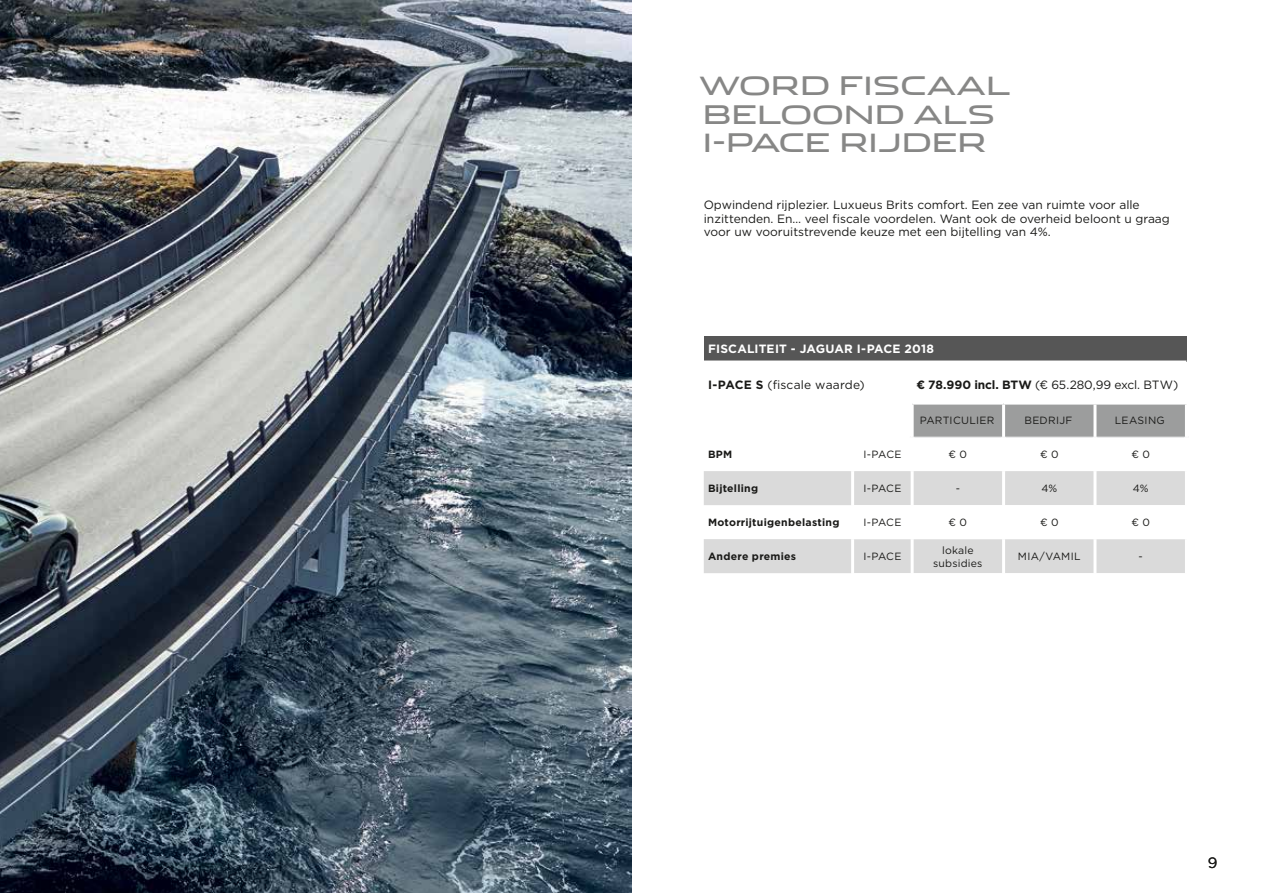
<style>
.page{position:relative;width:1263px;height:893px;background:#fff}
.page>*{position:absolute;margin:0;border:0;box-sizing:border-box;transform-origin:0 0}
.t1{font:25.5px/28.5px "Jaguar";color:#878786}
.t2{font:15px "Gotham";color:#1a1a18}
.t3{font:12px/13.5px "Gotham";color:#1a1a18}
.t4{font:700 12px "Gotham";letter-spacing:.015em;color:#fff}
.t5{font:10.5px/12.6px "Gotham";letter-spacing:.02em;color:#1a1a18;text-align:center}
.t6{font:700 10.5px "Gotham";letter-spacing:.025em;color:#1a1a18}
.s1{font-weight:700}
</style>
<div class="page">
<img style="left:0;top:0;width:631px;height:893px">
<div style="left:704px;top:336px;width:482px;height:26px;background:#565656"></div>
<hr style="left:704px;top:361px;width:482px;height:3px;background:#fff">
<div style="left:914px;top:405px;width:271px;height:32px;background:#9c9d9d"></div>
<svg style="left:704px;top:471px;width:481px;height:102px;fill:#dadada"></svg>
<hr style="left:910px;top:437px;width:93px;height:1px;background:#e4e5e6">
<hr style="left:1003px;top:437px;width:92px;height:1px;background:#e4e5e6">
<hr style="left:1095px;top:437px;width:94px;height:1px;background:#e4e5e6">
<hr style="left:910px;top:437px;width:4px;height:34px;background:#fff">
<hr style="left:1093px;top:437px;width:4px;height:34px;background:#fff">
<div style="left:1184px;top:437px;width:5px;height:34px;background:#fff"></div>
<hr style="left:1002px;top:405px;width:3px;height:32px;background:#fff">
<hr style="left:1093px;top:405px;width:3px;height:32px;background:#fff">
<div style="left:1001px;top:437px;width:5px;height:34px;background:#fff"></div>
<hr style="left:851px;top:471px;width:3px;height:34px;background:#fff">
<hr style="left:911px;top:471px;width:3px;height:34px;background:#fff">
<hr style="left:1002px;top:471px;width:3px;height:34px;background:#fff">
<hr style="left:1093px;top:471px;width:3px;height:34px;background:#fff">
<svg style="left:851px;top:505px;width:334px;height:68px"></svg>
<h1 class="t1" style="left:699px;top:70px;width:313px">WORD FISCAAL<br>BELOOND ALS<br>I-PACE RIJDER</h1>
<p class="t3" style="left:704px;top:198px;width:468px">Opwindend rijplezier. Luxueus Brits comfort. Een zee van ruimte voor alle inzittenden. En… veel fiscale voordelen. Want ook de overheid beloont u graag voor uw vooruitstrevende keuze met een bijtelling van 4%.</p>
<p class="t4" style="left:708px;top:341px;width:228px">FISCALITEIT - JAGUAR I-PACE 2018</p>
<p class="t3" style="left:708px;top:377px;width:158px"><span class="s1">I-PACE S</span> (fiscale waarde)</p>
<p class="t3" style="left:916px;top:377px;width:263px"><span class="s1">€ 78.990 incl. BTW</span> (€ 65.280,99 excl. BTW)</p>
<p class="t5" style="left:920px;top:414px;width:76px">PARTICULIER</p>
<p class="t5" style="left:1024px;top:414px;width:50px">BEDRIJF</p>
<p class="t5" style="left:1115px;top:414px;width:52px">LEASING</p>
<p class="t6" style="left:708px;top:448px;width:26px">BPM</p>
<p class="t5" style="left:863px;top:448px;width:40px">I-PACE</p>
<p class="t5" style="left:948px;top:448px;width:20px">€ 0</p>
<p class="t5" style="left:1040px;top:448px;width:20px">€ 0</p>
<p class="t5" style="left:1131px;top:448px;width:20px">€ 0</p>
<p class="t6" style="left:708px;top:482px;width:52px">Bijtelling</p>
<p class="t5" style="left:863px;top:482px;width:40px">I-PACE</p>
<p class="t5" style="left:956px;top:482px;width:6px">-</p>
<p class="t5" style="left:1041px;top:482px;width:17px">4%</p>
<p class="t5" style="left:1133px;top:482px;width:17px">4%</p>
<p class="t6" style="left:708px;top:516px;width:133px">Motorrijtuigenbelasting</p>
<p class="t5" style="left:863px;top:516px;width:40px">I-PACE</p>
<p class="t5" style="left:948px;top:516px;width:20px">€ 0</p>
<p class="t5" style="left:1040px;top:516px;width:20px">€ 0</p>
<p class="t5" style="left:1131px;top:516px;width:20px">€ 0</p>
<p class="t6" style="left:708px;top:550px;width:90px">Andere premies</p>
<p class="t5" style="left:863px;top:550px;width:40px">I-PACE</p>
<p class="t5" style="left:933px;top:544px;width:51px">lokale subsidies</p>
<p class="t5" style="left:1018px;top:550px;width:64px">MIA/VAMIL</p>
<p class="t5" style="left:1138px;top:550px;width:6px">-</p>
<p class="t2" style="left:1208px;top:853px;width:11px">9</p>
</div>
